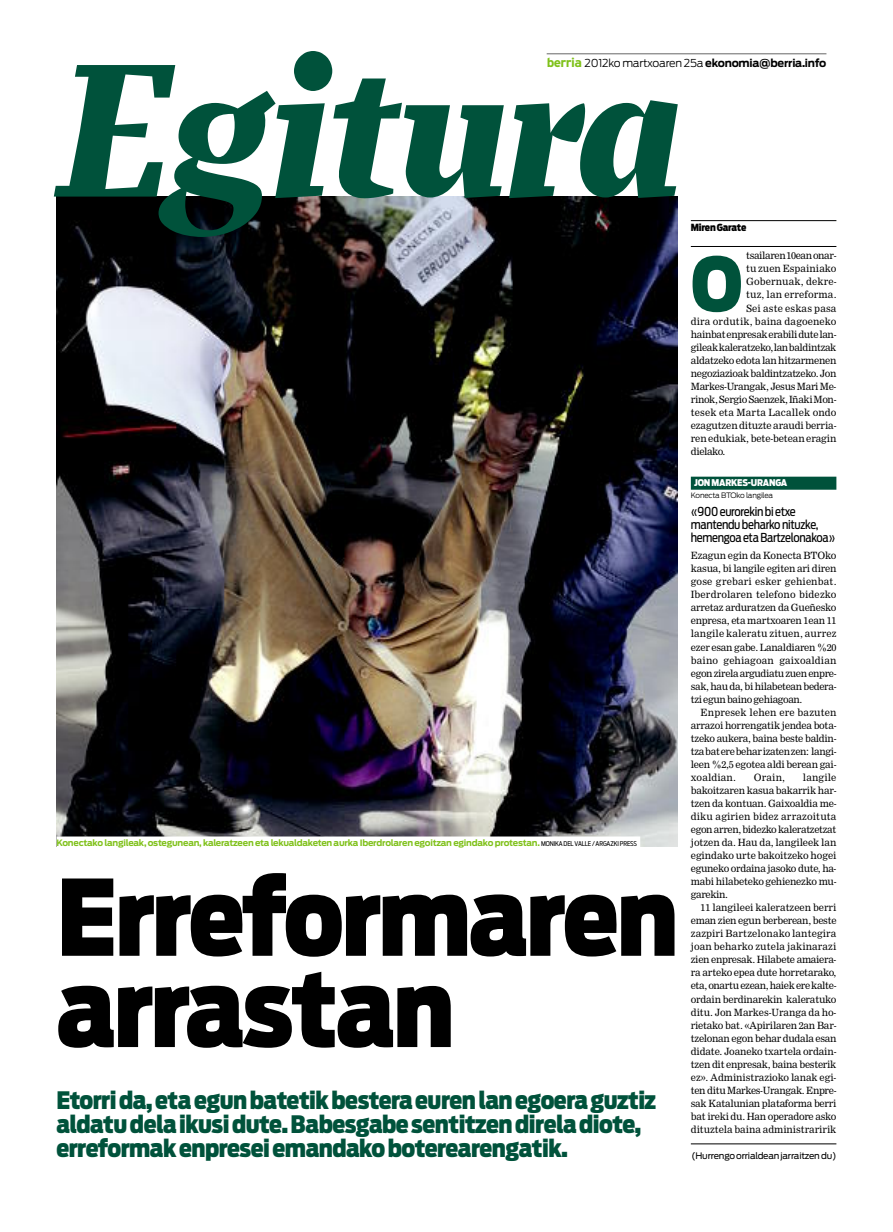
<style>
.page{position:relative;width:893px;height:1232px;background:#fff}
.page>*{position:absolute;margin:0;border:0;box-sizing:border-box;transform-origin:0 0}
.t1{font:italic 900 192.3px "Prensa";letter-spacing:-.04em;color:#00523b}
.t2{font:900 104.25px/91.2px "Antenna Cond";letter-spacing:-.02em;color:#000}
.t3{font:900 74.55px "Antenna Cond";color:#00523b}
.t4{font:900 23.85px/23.9px "Antenna Cond";letter-spacing:-.02em;color:#00523b}
.t5{font:12.3px/13px "Antenna Cond";letter-spacing:-.025em;color:#000}
.t6{font:700 10.8px "Antenna";letter-spacing:-.025em;color:#000}
.t7{font:9.75px/13px "Clarion";letter-spacing:-.02em;color:#000;text-align:justify}
.t8{font:9.75px "Clarion";letter-spacing:.02em;color:#000}
.t9{font:9.75px "Clarion";letter-spacing:.01em;color:#000}
.t10{font:900 9.75px "Antenna Cond";letter-spacing:-.02em;color:#000}
.t11{font:900 9.3px "Antenna Cond";letter-spacing:-.02em;color:#fff}
.t12{font:8.85px "Antenna";letter-spacing:-.02em;color:#000}
.t13{font:700 8.7px "Antenna";letter-spacing:-.025em;color:#7fc11a}
.t14{font:300 7.35px "Antenna";letter-spacing:-.03em;color:#000}
.s1{font-family:"Interstate";font-size:13.05px;color:#7fc11a}
.s2{font-weight:300}
.s3{font-family:"Antenna Cond";font-weight:400;font-size:6.45px;color:#000}
</style>
<div class="page">
<hr style="left:691px;top:220px;width:145px;height:1px;background:#000">
<hr style="left:691px;top:246px;width:145px;height:1px;background:#000">
<div style="left:691px;top:477px;width:145px;height:13px;background:#00523b"></div>
<img style="left:56px;top:197px;width:622px;height:649px">
<div style="left:56px;top:836px;width:584px;height:11px;background:#fff"></div>
<hr style="left:691px;top:1143px;width:145px;height:1px;background:#000">
<hr style="left:547px;top:54px;width:279px;height:1px;background:#666">
<h1 class="t1" style="left:56px;top:54px;width:630px">Egitura</h1>
<p class="t6" style="left:547px;top:59px;width:281px"><span class="s1">berria</span> <span class="s2">2012ko martxoaren 25a</span> ekonomia@berria.info</p>
<p class="t10" style="left:691px;top:224px;width:57px">Miren Garate</p>
<h3 class="t3" style="left:691px;top:254px;width:53px">O</h3>
<p class="t7" style="left:746px;top:250px;width:92px">tsailaren 10ean onar-</p>
<p class="t9" style="left:746px;top:265px;width:92px">tu zuen Espainiako</p>
<p class="t8" style="left:746px;top:278px;width:92px">Gobernuak, dekre-</p>
<p class="t8" style="left:746px;top:291px;width:92px">tuz, lan erreforma.</p>
<p class="t8" style="left:746px;top:304px;width:92px">Sei aste eskas pasa</p>
<p class="t8" style="left:691px;top:317px;width:147px">dira ordutik, baina dagoeneko</p>
<p class="t7" style="left:691px;top:328px;width:147px">hainbat enpresak erabili dute lan-</p>
<p class="t7" style="left:691px;top:341px;width:147px">gileak kaleratzeko, lan baldintzak</p>
<p class="t7" style="left:691px;top:354px;width:147px">aldatzeko edota lan hitzarmenen</p>
<p class="t7" style="left:691px;top:367px;width:147px">negoziazioak baldintzatzeko. Jon</p>
<p class="t7" style="left:691px;top:380px;width:147px">Markes-Urangak, Jesus Mari Me-</p>
<p class="t7" style="left:691px;top:393px;width:147px">rinok, Sergio Saenzek, Iñaki Mon-</p>
<p class="t8" style="left:691px;top:408px;width:147px">tesek eta Marta Lacallek ondo</p>
<p class="t7" style="left:691px;top:419px;width:147px">ezagutzen dituzte araudi berria-</p>
<p class="t7" style="left:691px;top:432px;width:147px">ren edukiak, bete-betean eragin</p>
<p class="t7" style="left:691px;top:445px;width:36px">dielako.</p>
<p class="t11" style="left:694px;top:479px;width:95px">JON MARKES-URANGA</p>
<p class="t14" style="left:691px;top:493px;width:84px">Konecta BTOko langilea</p>
<p class="t5" style="left:691px;top:505px;width:146px">«900 eurorekin bi etxe mantendu beharko nituzke, hemengoa eta Bartzelonakoa»</p>
<p class="t7" style="left:691px;top:550px;width:147px">Ezagun egin da Konecta BTOko kasua, bi langile egiten ari diren gose grebari esker gehienbat.<br>Iberdrolaren telefono bidezko arretaz arduratzen da Gueñesko enpresa, eta martxoaren 1ean 11 langile kaleratu zituen, aurrez ezer esan gabe. Lanaldiaren %20 baino gehiagoan gaixoaldian egon zirela argudiatu zuen enpre&shy;sak, hau da, bi hilabetean bedera&shy;tzi egun baino gehiagoan.</p>
<p class="t7" style="left:691px;top:706px;width:147px;text-indent:10px">Enpresek lehen ere bazuten arrazoi horrengatik jendea bota&shy;tzeko aukera, baina beste baldin&shy;tza bat ere behar izaten zen: langi&shy;leen %2,5 egotea aldi berean gai&shy;xoaldian.</p>
<p class="t7" style="left:691px;top:771px;width:147px;text-indent:112px">langile bakoitzaren kasua bakarrik har&shy;tzen da kontuan. Gaixoaldia me&shy;diku agirien bidez arrazoituta egon arren, bidezko kaleratzetzat jotzen da. Hau da, langileek lan egindako urte bakoitzeko hogei eguneko ordaina jasoko dute, ha&shy;mabi hilabeteko gehienezko mu&shy;garekin.</p>
<p class="t7" style="left:691px;top:902px;width:147px;text-indent:10px">11 langileei kaleratzeen berri eman zien egun berberean, beste zazpiri Bartzelonako lantegira joan beharko zutela jakinarazi zien enpresak. Hilabete amaiera&shy;ra arteko epea dute horretarako, eta, onartu ezean, haiek ere kalte&shy;ordain berdinarekin kaleratuko ditu. Jon Markes-Uranga da ho&shy;rietako bat. «Apirilaren 2an Bar&shy;tzelonan egon behar dudala esan didate. Joaneko txartela ordain&shy;tzen dit enpresak, baina besterik ez». Administrazioko lanak egi&shy;ten ditu Markes-Urangak. Enpre&shy;sak Katalunian plataforma berri bat ireki du. Han operadore asko dituztela baina administraririk</p>
<p class="t7" style="left:754px;top:771px;width:33px">Orain,</p>
<p class="t13" style="left:56px;top:839px;width:582px">Konectako langileak, ostegunean, kaleratzeen eta lekualdaketen aurka Iberdrolaren egoitzan egindako protestan. <span class="s3">MONIKA DEL VALLE / ARGAZKI PRESS</span></p>
<h2 class="t2" style="left:56px;top:879px;width:623px">Erreformaren arrastan</h2>
<h3 class="t4" style="left:56px;top:1089px;width:601px">Etorri da, eta egun batetik bestera euren lan egoera guztiz aldatu dela ikusi dute. Babesgabe sentitzen direla diote, erreformak enpresei emandako boterearengatik.</h3>
<p class="t12" style="left:691px;top:1152px;width:147px">(Hurrengo orrialdean jarraitzen du)</p>
</div>
